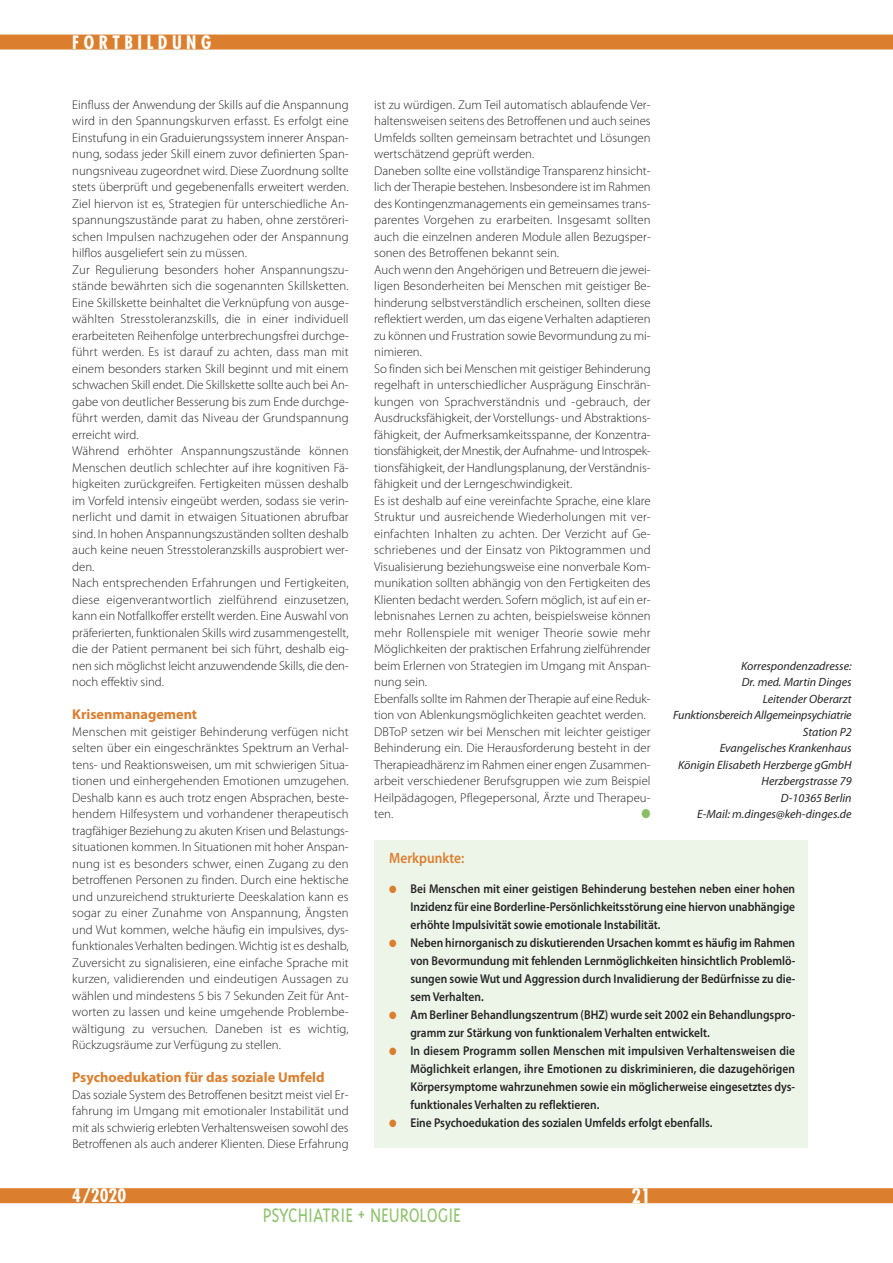
<style>
.page{position:relative;width:893px;height:1263px;background:#fff}
.page>*{position:absolute;margin:0;border:0;box-sizing:border-box;transform-origin:0 0}
.t1{font:300 22.5px "Triplex";color:#8fc26e;scale:.88 1}
.t2{font:700 condensed 19.5px "Futura";color:#fff}
.t3{font:700 condensed 18px "Futura";letter-spacing:.25em;color:#fff}
.t4{font:600 15px "Myriad Pro";color:#db7f2e;scale:.9 1}
.t5{font:700 14.25px "Myriad Pro";color:#db7f2e}
.t6{font:300 12.75px/16.5px "Myriad Pro";color:#272526}
.t7{font:600 12.75px/18px "Myriad Pro";color:#272526;text-align:justify;scale:.9 1}
.t8{font:12.75px "Zapf Dingbats";color:#89be66;scale:.9 1}
.t9{font:italic 12px/16.5px "Myriad Pro";color:#272526;text-align:right}
.s1{color:#db7f2e}
</style>
<div class="page">
<div style="left:0;top:1188px;width:893px;height:15px;background:#db7f2e"></div>
<div style="left:0;top:35px;width:893px;height:15px;background:#db7f2e"></div>
<div style="left:374px;top:840px;width:434px;height:307px;background:#edf5e8"></div>
<h3 class="t3" style="left:72px;top:34px;width:140px">FORTBILDUNG</h3>
<p class="t6" style="left:72px;top:97px;width:278px">Einfluss der Anwendung der Skills auf die Anspannung wird in den Spannungskurven erfasst. Es erfolgt eine Einstufung in ein Graduierungssystem innerer Anspan&shy;nung, sodass jeder Skill einem zuvor definierten Span&shy;nungsniveau zugeordnet wird. Diese Zuordnung sollte stets überprüft und gegebenenfalls erweitert werden.<br>Ziel hiervon ist es, Strategien für unterschiedliche An&shy;spannungszustände parat zu haben, ohne zerstöreri&shy;schen Impulsen nachzugehen oder der Anspannung hilflos ausgeliefert sein zu müssen.<br>Zur Regulierung besonders hoher Anspannungszu&shy;stände bewährten sich die sogenannten Skillsketten.<br>Eine Skillskette beinhaltet die Verknüpfung von ausge&shy;wählten Stresstoleranzskills, die in einer individuell erarbeiteten Reihenfolge unterbrechungsfrei durchge&shy;führt werden. Es ist darauf zu achten, dass man mit einem besonders starken Skill beginnt und mit einem schwachen Skill endet. Die Skillskette sollte auch bei An&shy;gabe von deutlicher Besserung bis zum Ende durchge&shy;führt werden, damit das Niveau der Grundspannung erreicht wird.<br>Während erhöhter Anspannungszustände können Menschen deutlich schlechter auf ihre kognitiven Fä&shy;higkeiten zurückgreifen. Fertigkeiten müssen deshalb im Vorfeld intensiv eingeübt werden, sodass sie verin&shy;nerlicht und damit in etwaigen Situationen abrufbar sind. In hohen Anspannungszuständen sollten deshalb auch keine neuen Stresstoleranzskills ausprobiert wer&shy;den.<br>Nach entsprechenden Erfahrungen und Fertigkeiten, diese eigenverantwortlich zielführend einzusetzen, kann ein Notfallkoffer erstellt werden. Eine Auswahl von präferierten, funktionalen Skills wird zusammengestellt, die der Patient permanent bei sich führt, deshalb eig&shy;nen sich möglichst leicht anzuwendende Skills, die den&shy;noch effektiv sind.</p>
<p class="t5" style="left:72px;top:709px;width:126px">Krisenmanagement</p>
<p class="t6" style="left:72px;top:724px;width:278px;text-align:justify">Menschen mit geistiger Behinderung verfügen nicht selten über ein eingeschränktes Spektrum an Verhal&shy;tens- und Reaktionsweisen, um mit schwierigen Situa&shy;tionen und einhergehenden Emotionen umzugehen.<br>Deshalb kann es auch trotz engen Absprachen, beste&shy;hendem Hilfesystem und vorhandener therapeutisch tragfähiger Beziehung zu akuten Krisen und Belastungs&shy;situationen kommen. In Situationen mit hoher Anspan&shy;nung ist es besonders schwer, einen Zugang zu den betroffenen Personen zu finden. Durch eine hektische und unzureichend strukturierte Deeskalation kann es sogar zu einer Zunahme von Anspannung, Ängsten und Wut kommen, welche häufig ein impulsives, dys&shy;funktionales Verhalten bedingen. Wichtig ist es deshalb, Zuversicht zu signalisieren, eine einfache Sprache mit kurzen, validierenden und eindeutigen Aussagen zu wählen und mindestens 5 bis 7 Sekunden Zeit für Ant&shy;worten zu lassen und keine umgehende Problembe&shy;wältigung zu versuchen. Daneben ist es wichtig, Rückzugsräume zur Verfügung zu stellen.</p>
<p class="t5" style="left:72px;top:1072px;width:254px">Psychoedukation für das soziale Umfeld</p>
<p class="t6" style="left:72px;top:1087px;width:278px;text-align:justify">Das soziale System des Betroffenen besitzt meist viel Er&shy;fahrung im Umgang mit emotionaler Instabilität und mit als schwierig erlebten Verhaltensweisen sowohl des Betroffenen als auch anderer Klienten. Diese Erfahrung</p>
<p class="t6" style="left:374px;top:97px;width:278px">ist zu würdigen. Zum Teil automatisch ablaufende Ver&shy;haltensweisen seitens des Betroffenen und auch seines Umfelds sollten gemeinsam betrachtet und Lösungen wertschätzend geprüft werden.<br>Daneben sollte eine vollständige Transparenz hinsicht&shy;lich der Therapie bestehen. Insbesondere ist im Rahmen des Kontingenzmanagements ein gemeinsames trans&shy;parentes Vorgehen zu erarbeiten. Insgesamt sollten auch die einzelnen anderen Module allen Bezugsper&shy;sonen des Betroffenen bekannt sein.<br>Auch wenn den Angehörigen und Betreuern die jewei&shy;ligen Besonderheiten bei Menschen mit geistiger Be&shy;hinderung selbstverständlich erscheinen, sollten diese reflektiert werden, um das eigene Verhalten adaptieren zu können und Frustration sowie Bevormundung zu mi&shy;nimieren.<br>So finden sich bei Menschen mit geistiger Behinderung regelhaft in unterschiedlicher Ausprägung Einschrän&shy;kungen von Sprachverständnis und -gebrauch, der Ausdrucksfähigkeit, der Vorstellungs- und Abstraktions&shy;fähigkeit, der Aufmerksamkeitsspanne, der Konzentra&shy;tionsfähigkeit, der Mnestik, der Aufnahme- und Introspek&shy;tionsfähigkeit, der Handlungsplanung, der Verständnis&shy;fähigkeit und der Lerngeschwindigkeit.<br>Es ist deshalb auf eine vereinfachte Sprache, eine klare Struktur und ausreichende Wiederholungen mit ver&shy;einfachten Inhalten zu achten. Der Verzicht auf Ge&shy;schriebenes und der Einsatz von Piktogrammen und Visualisierung beziehungsweise eine nonverbale Kom&shy;munikation sollten abhängig von den Fertigkeiten des Klienten bedacht werden. Sofern möglich, ist auf ein er&shy;lebnisnahes Lernen zu achten, beispielsweise können mehr Rollenspiele mit weniger Theorie sowie mehr Möglichkeiten der praktischen Erfahrung zielführender beim Erlernen von Strategien im Umgang mit Anspan&shy;nung sein.<br>Ebenfalls sollte im Rahmen der Therapie auf eine Reduk&shy;tion von Ablenkungsmöglichkeiten geachtet werden.<br>DBToP setzen wir bei Menschen mit leichter geistiger Behinderung ein. Die Herausforderung besteht in der Therapieadhärenz im Rahmen einer engen Zusammen&shy;arbeit verschiedener Berufsgruppen wie zum Beispiel Heilpädagogen, Pflegepersonal, Ärzte und Therapeu&shy;ten.</p>
<p class="t8" style="left:641px;top:806px;width:12px">●</p>
<p class="t9" style="left:673px;top:658px;width:180px">Korrespondenzadresse:<br>Dr. med. Martin Dinges<br>Leitender Oberarzt<br>Funktionsbereich Allgemeinpsychiatrie<br>Station P2<br>Evangelisches Krankenhaus<br>Königin Elisabeth Herzberge gGmbH<br>Herzbergstrasse 79<br>D-10365 Berlin<br>E-Mail: m.dinges@keh-dinges.de</p>
<p class="t4" style="left:389px;top:853px;width:85px">Merkpunkte:</p>
<p class="t7" style="left:410px;top:880px;width:429px;text-indent:-21px"><span class="s1">●</span> Bei Menschen mit einer geistigen Behinderung bestehen neben einer hohen Inzidenz für eine Borderline-Persönlichkeitsstörung eine hiervon unabhängige erhöhte Impulsivität sowie emotionale Instabilität.</p>
<p class="t7" style="left:410px;top:934px;width:429px;text-indent:-21px"><span class="s1">●</span> Neben hirnorganisch zu diskutierenden Ursachen kommt es häufig im Rahmen von Bevormundung mit fehlenden Lernmöglichkeiten hinsichtlich Problemlö&shy;sungen sowie Wut und Aggression durch Invalidierung der Bedürfnisse zu die&shy;sem Verhalten.</p>
<p class="t7" style="left:410px;top:1006px;width:429px;text-indent:-21px"><span class="s1">●</span> Am Berliner Behandlungszentrum (BHZ) wurde seit 2002 ein Behandlungspro&shy;gramm zur Stärkung von funktionalem Verhalten entwickelt.</p>
<p class="t7" style="left:410px;top:1042px;width:429px;text-indent:-21px"><span class="s1">●</span> In diesem Programm sollen Menschen mit impulsiven Verhaltensweisen die Möglichkeit erlangen, ihre Emotionen zu diskriminieren, die dazugehörigen Körpersymptome wahrzunehmen sowie ein möglicherweise eingesetztes dys&shy;funktionales Verhalten zu reflektieren.</p>
<p class="t7" style="left:389px;top:1114px;width:361px"><span class="s1">●</span> Eine Psychoedukation des sozialen Umfelds erfolgt ebenfalls.</p>
<h3 class="t3" style="left:72px;top:1188px;width:55px">4/2020</h3>
<h2 class="t2" style="left:631px;top:1187px;width:21px">21</h2>
<h1 class="t1" style="left:263px;top:1201px;width:227px">PSYCHIATRIE + NEUROLOGIE</h1>
</div>
